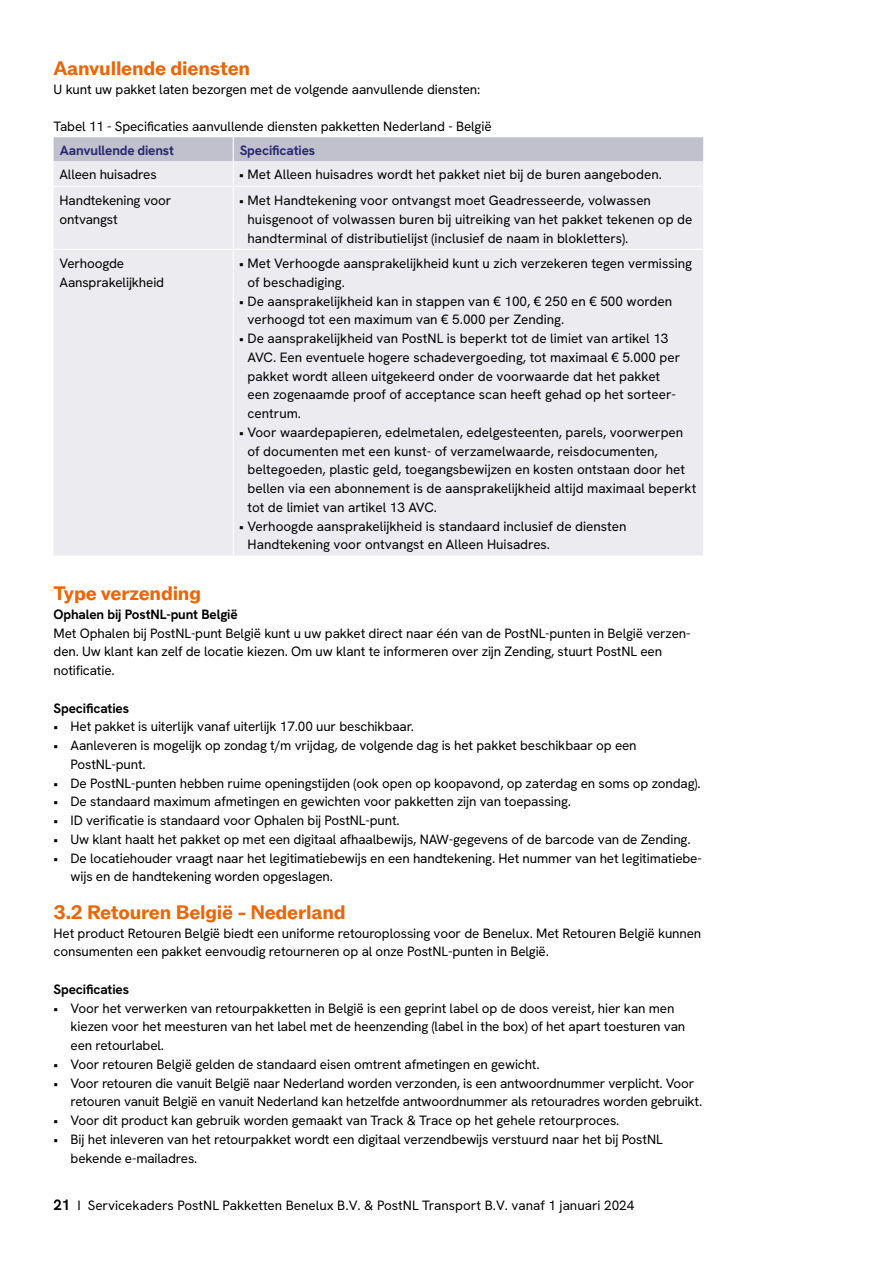
<style>
.page{position:relative;width:893px;height:1263px;background:#fff}
.page>*{position:absolute;margin:0;border:0;box-sizing:border-box;transform-origin:0 0}
.t1{font:700 19.5px "ABCROM";letter-spacing:-.01em;color:#ec6608}
.t2{font:13.5px/18.8px "Hanken Grotesk";letter-spacing:-.01em;color:#000}
.t3{font:700 13.5px "Hanken Grotesk";letter-spacing:-.01em;color:#000}
.t4{font:700 13.5px "Hanken Grotesk";letter-spacing:-.01em;color:#272774}
.s1{font-weight:700;font-size:15px}
</style>
<div class="page">
<div style="left:54px;top:187px;width:649px;height:369px;background:#ecebef"></div>
<hr style="left:54px;top:249px;width:179px;height:1px;background:#fff">
<hr style="left:233px;top:249px;width:471px;height:1px;background:#fff">
<hr style="left:233px;top:187px;width:1px;height:62px;background:#fff">
<hr style="left:233px;top:250px;width:1px;height:306px;background:#fff">
<svg style="left:54px;top:137px;width:650px;height:49px;background:#d7d6de"></svg>
<h1 class="t1" style="left:54px;top:57px;width:198px">Aanvullende diensten</h1>
<p class="t2" style="left:54px;top:79px;width:428px">U kunt uw pakket laten bezorgen met de volgende aanvullende diensten:</p>
<p class="t2" style="left:54px;top:117px;width:440px">Tabel 11 - Specificaties aanvullende diensten pakketten Nederland - België</p>
<p class="t4" style="left:60px;top:142px;width:116px">Aanvullende dienst</p>
<p class="t4" style="left:240px;top:142px;width:77px">Specificaties</p>
<p class="t2" style="left:60px;top:165px;width:99px">Alleen huisadres</p>
<p class="t2" style="left:239px;top:165px;width:424px">• Met Alleen huisadres wordt het pakket niet bij de buren aangeboden.</p>
<p class="t2" style="left:60px;top:191px;width:113px">Handtekening voor ontvangst</p>
<p class="t2" style="left:248px;top:191px;width:446px;text-indent:-8px">• Met Handtekening voor ontvangst moet Geadresseerde, volwassen huisgenoot of volwassen buren bij uitreiking van het pakket tekenen op de handterminal of distributielijst (inclusief de naam in blokletters).</p>
<p class="t2" style="left:60px;top:254px;width:106px">Verhoogde<br>Aansprakelijkheid</p>
<p class="t2" style="left:248px;top:254px;width:446px;text-indent:-8px">• Met Verhoogde aansprakelijkheid kunt u zich verzekeren tegen vermissing of beschadiging.</p>
<p class="t2" style="left:248px;top:291px;width:426px;text-indent:-8px">• De aansprakelijkheid kan in stappen van € 100, € 250 en € 500 worden verhoogd tot een maximum van € 5.000 per Zending.</p>
<p class="t2" style="left:248px;top:329px;width:434px;text-indent:-8px">• De aansprakelijkheid van PostNL is beperkt tot de limiet van artikel 13<br>AVC. Een eventuele hogere schadevergoeding, tot maximaal € 5.000 per pakket wordt alleen uitgekeerd onder de voorwaarde dat het pakket een zogenaamde proof of acceptance scan heeft gehad op het sorteer&shy;centrum.</p>
<p class="t2" style="left:248px;top:422px;width:450px;text-indent:-8px">• Voor waardepapieren, edelmetalen, edelgesteenten, parels, voorwerpen of documenten met een kunst- of verzamelwaarde, reisdocumenten, beltegoeden, plastic geld, toegangsbewijzen en kosten ontstaan door het bellen via een abonnement is de aansprakelijkheid altijd maximaal beperkt tot de limiet van artikel 13 AVC.</p>
<p class="t2" style="left:248px;top:516px;width:380px;text-indent:-8px">• Verhoogde aansprakelijkheid is standaard inclusief de diensten<br>Handtekening voor ontvangst en Alleen Huisadres.</p>
<h1 class="t1" style="left:54px;top:582px;width:149px">Type verzending</h1>
<p class="t3" style="left:54px;top:605px;width:186px">Ophalen bij PostNL-punt België</p>
<p class="t2" style="left:54px;top:623px;width:638px">Met Ophalen bij PostNL-punt België kunt u uw pakket direct naar één van de PostNL-punten in België verzen&shy;den. Uw klant kan zelf de locatie kiezen. Om uw klant te informeren over zijn Zending, stuurt PostNL een notificatie.</p>
<p class="t3" style="left:54px;top:699px;width:77px">Specificaties</p>
<p class="t2" style="left:54px;top:717px;width:362px">• Het pakket is uiterlijk vanaf uiterlijk 17.00 uur beschikbaar.</p>
<p class="t2" style="left:71px;top:736px;width:568px;text-indent:-17px">• Aanleveren is mogelijk op zondag t/m vrijdag, de volgende dag is het pakket beschikbaar op een<br>PostNL-punt.</p>
<p class="t2" style="left:54px;top:773px;width:649px">• De PostNL-punten hebben ruime openingstijden (ook open op koopavond, op zaterdag en soms op zondag).</p>
<p class="t2" style="left:54px;top:792px;width:519px">• De standaard maximum afmetingen en gewichten voor pakketten zijn van toepassing.</p>
<p class="t2" style="left:54px;top:811px;width:348px">• ID verificatie is standaard voor Ophalen bij PostNL-punt.</p>
<p class="t2" style="left:54px;top:829px;width:639px">• Uw klant haalt het pakket op met een digitaal afhaalbewijs, NAW-gegevens of de barcode van de Zending.</p>
<p class="t2" style="left:71px;top:848px;width:633px;text-indent:-17px">• De locatiehouder vraagt naar het legitimatiebewijs en een handtekening. Het nummer van het legitimatiebe&shy;wijs en de handtekening worden opgeslagen.</p>
<h1 class="t1" style="left:54px;top:900px;width:294px">3.2 Retouren België - Nederland</h1>
<p class="t2" style="left:54px;top:923px;width:649px">Het product Retouren België biedt een uniforme retouroplossing voor de Benelux. Met Retouren België kunnen consumenten een pakket eenvoudig retourneren op al onze PostNL-punten in België.</p>
<p class="t3" style="left:54px;top:980px;width:77px">Specificaties</p>
<p class="t2" style="left:71px;top:998px;width:616px;text-indent:-17px">• Voor het verwerken van retourpakketten in België is een geprint label op de doos vereist, hier kan men kiezen voor het meesturen van het label met de heenzending (label in the box) of het apart toesturen van een retourlabel.</p>
<p class="t2" style="left:54px;top:1054px;width:488px">• Voor retouren België gelden de standaard eisen omtrent afmetingen en gewicht.</p>
<p class="t2" style="left:71px;top:1073px;width:633px;text-indent:-17px">• Voor retouren die vanuit België naar Nederland worden verzonden, is een antwoordnummer verplicht. Voor retouren vanuit België en vanuit Nederland kan hetzelfde antwoordnummer als retouradres worden gebruikt.</p>
<p class="t2" style="left:54px;top:1111px;width:567px">• Voor dit product kan gebruik worden gemaakt van Track &amp; Trace op het gehele retourproces.</p>
<p class="t2" style="left:71px;top:1129px;width:594px;text-indent:-17px">• Bij het inleveren van het retourpakket wordt een digitaal verzendbewijs verstuurd naar het bij PostNL bekende e-mailadres.</p>
<p class="t2" style="left:54px;top:1195px;width:582px"><span class="s1">21</span> I Servicekaders PostNL Pakketten Benelux B.V. &amp; PostNL Transport B.V. vanaf 1 januari 2024</p>
</div>
